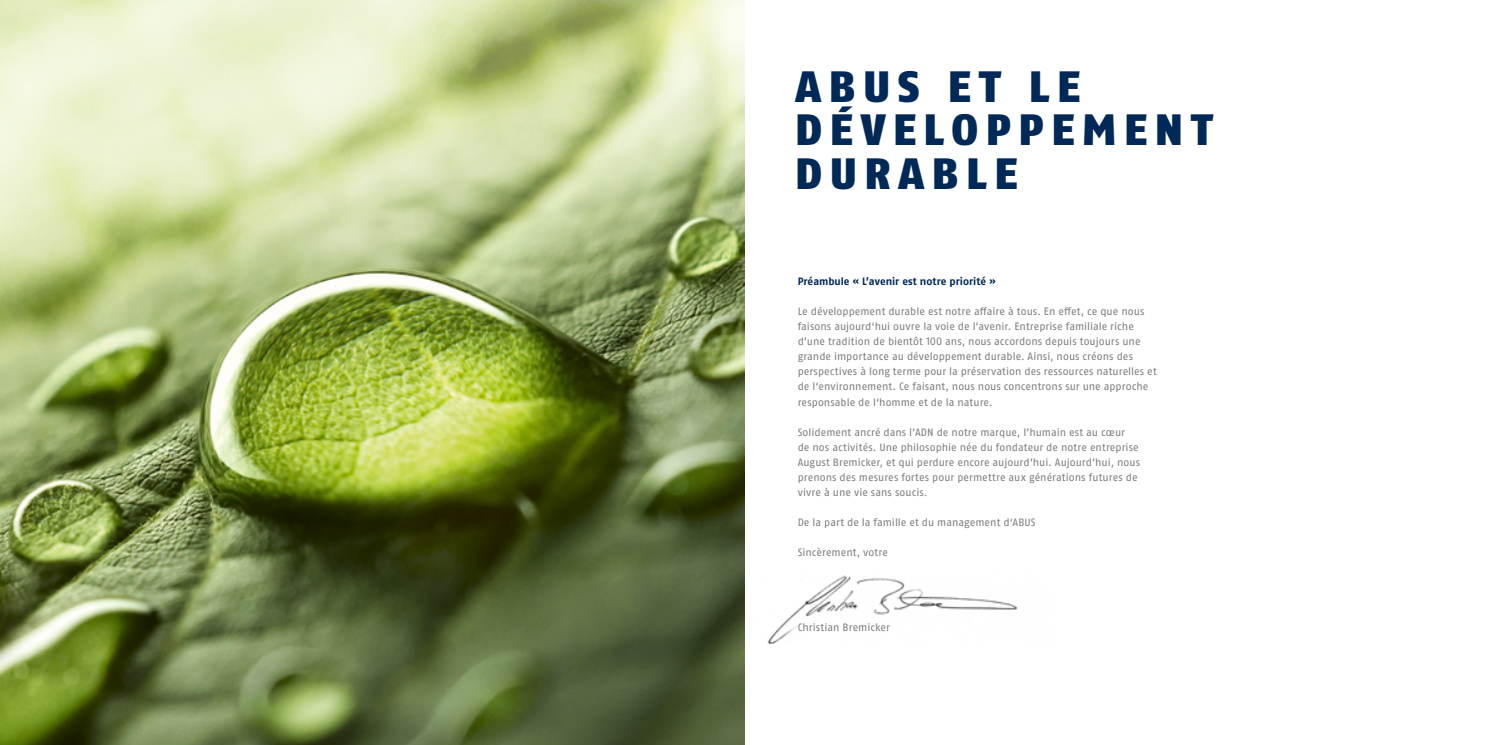
<style>
.page{position:relative;width:1489px;height:745px;background:#fff}
.page>*{position:absolute;margin:0;border:0;box-sizing:border-box;transform-origin:0 0}
.t1{font:900 43.75px/43.8px "ABUS Fago Pro";letter-spacing:.17em;color:#002957}
.t2{font:10.62px/15px "ABUS Fago Pro";color:#7b7d7c}
.t3{font:700 10.62px "ABUS Fago Pro";color:#002957}
</style>
<div class="page">
<img style="left:767px;top:575px;width:250px;height:68px">
<img style="left:0;top:0;width:744px;height:744px">
<h1 class="t1" style="left:795px;top:64px;width:419px">ABUS ET LE<br>DÉVELOPPEMENT<br>DURABLE</h1>
<p class="t3" style="left:797px;top:275px;width:199px">Préambule « L’avenir est notre priorité »</p>
<p class="t2" style="left:797px;top:304px;width:360px">Le développement durable est notre affaire à tous. En effet, ce que nous faisons aujourd‘hui ouvre la voie de l’avenir. Entreprise familiale riche d’une tradition de bientôt 100 ans, nous accordons depuis toujours une grande importance au développement durable. Ainsi, nous créons des perspectives à long terme pour la préservation des ressources naturelles et de l‘environnement. Ce faisant, nous nous concentrons sur une approche responsable de l‘homme et de la nature.</p>
<p class="t2" style="left:797px;top:424px;width:344px">Solidement ancré dans l’ADN de notre marque, l’humain est au cœur<br>de nos activités. Une philosophie née du fondateur de notre entreprise August Bremicker, et qui perdure encore aujourd’hui. Aujourd’hui, nous prenons des mesures fortes pour permettre aux générations futures de vivre à une vie sans soucis.</p>
<p class="t2" style="left:797px;top:514px;width:239px">De la part de la famille et du management d‘ABUS</p>
<p class="t2" style="left:797px;top:544px;width:92px">Sincèrement, votre</p>
<p class="t2" style="left:797px;top:619px;width:94px">Christian Bremicker</p>
</div>
